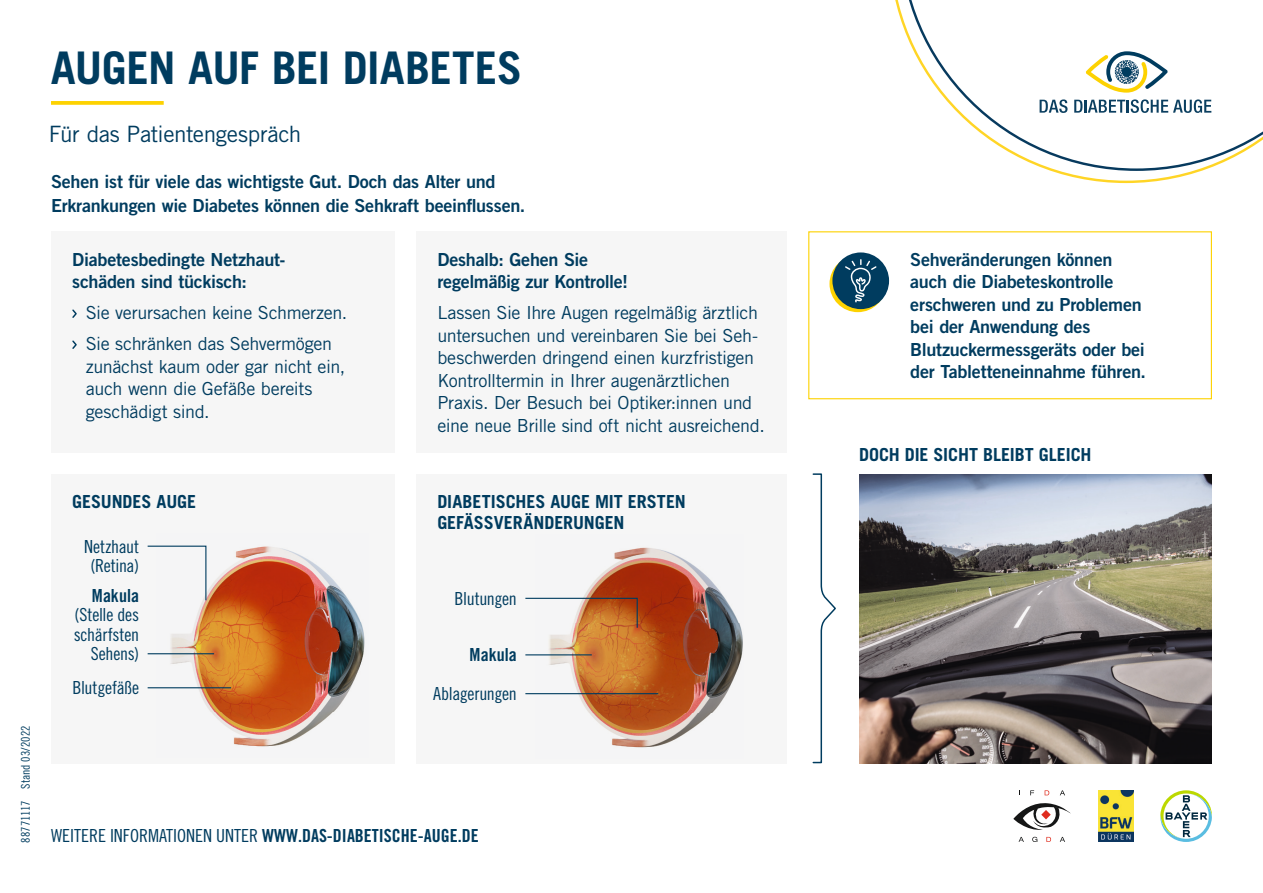
<style>
.page{position:relative;width:1263px;height:893px;background:#fff}
.page>*{position:absolute;margin:0;border:0;box-sizing:border-box;transform-origin:0 0}
.t1{font:700 45px "Trade Gothic LT Std";letter-spacing:-.015em;color:#003c5f}
.t2{font:22.5px "Trade Gothic LT Std";letter-spacing:-.02em;color:#003c5f}
.t3{font:18px/22.5px "Trade Gothic LT Std";letter-spacing:-.02em;color:#003c5f}
.t4{font:18px/22.5px "Trade Gothic LT Std Bd 2";letter-spacing:-.015em;color:#003c5f}
.t5{font:700 18px/21px "Trade Gothic LT Std";letter-spacing:-.005em;color:#003c5f}
.t6{font:18px/19.5px "Trade Gothic LT Std Cn 18";letter-spacing:-.015em;color:#003c5f;text-align:right}
.t7{font:18px "Trade Gothic LT Std Bd Cn 20";color:#003c5f}
.t8{font:12px "Trade Gothic LT Std Cn 18";letter-spacing:.005em;color:#003c5f}
.s1{font-family:"Trade Gothic LT Std Cn 18"}
</style>
<div class="page">
<div style="left:416px;top:474px;width:371px;height:289px;background:#f6f6f6"></div>
<img style="left:535px;top:547px;width:208px;height:201px">
<div style="left:51px;top:474px;width:344px;height:289px;background:#f6f6f6"></div>
<img style="left:157px;top:546px;width:208px;height:201px">
<img style="left:859px;top:474px;width:353px;height:289px">
<div style="left:416px;top:231px;width:371px;height:222px;background:#f6f6f6"></div>
<div style="left:51px;top:231px;width:344px;height:222px;background:#f6f6f6"></div>
<svg style="left:72px;top:309px;width:5px;height:9px"></svg>
<svg style="left:72px;top:340px;width:5px;height:9px"></svg>
<svg style="left:525px;top:597px;width:113px;height:32px"></svg>
<hr style="left:525px;top:693px;width:133px;height:1px;background:#003c5f">
<hr style="left:525px;top:654px;width:67px;height:1px;background:#003c5f">
<svg style="left:812px;top:473px;width:24px;height:291px"></svg>
<svg style="left:51px;top:101px;width:113px;height:4px"></svg>
<svg style="left:147px;top:545px;width:60px;height:56px"></svg>
<hr style="left:148px;top:687px;width:83px;height:1px;background:#003c5f">
<hr style="left:148px;top:653px;width:66px;height:1px;background:#003c5f">
<div style="left:808px;top:231px;width:404px;height:168px;border:1px solid #fdd200"></div>
<svg style="left:829px;top:255px;width:57px;height:57px"></svg>
<div style="left:832px;top:253px;width:57px;height:56px;background:#003c5f;border-radius:50%"></div>
<svg style="left:845px;top:259px;width:31px;height:43px"></svg>
<svg style="left:1160px;top:790px;width:52px;height:52px"></svg>
<img style="left:1098px;top:790px;width:35px;height:52px">
<svg style="left:1013px;top:803px;width:58px;height:27px"></svg>
<svg style="left:1030px;top:790px;width:4px;height:5px"></svg>
<svg style="left:1044px;top:790px;width:5px;height:5px"></svg>
<svg style="left:1060px;top:790px;width:5px;height:5px"></svg>
<svg style="left:1018px;top:837px;width:6px;height:5px"></svg>
<svg style="left:1032px;top:837px;width:5px;height:5px"></svg>
<svg style="left:1046px;top:837px;width:5px;height:5px"></svg>
<svg style="left:1060px;top:837px;width:5px;height:5px"></svg>
<svg style="left:895px;top:0;width:306px;height:183px"></svg>
<svg style="left:899px;top:0;width:364px;height:171px"></svg>
<svg style="left:1085px;top:51px;width:83px;height:42px"></svg>
<img style="left:1115px;top:60px;width:23px;height:24px">
<div style="left:1122px;top:67px;width:10px;height:10px;background:#003c5f;border-radius:50%"></div>
<svg style="left:1039px;top:99px;width:28px;height:14px"></svg>
<svg style="left:1074px;top:99px;width:137px;height:14px"></svg>
<h1 class="t1" style="left:51px;top:40px;width:473px">AUGEN AUF BEI DIABETES</h1>
<p class="t2" style="left:49px;top:121px;width:254px">Für das Patientengespräch</p>
<p class="t4" style="left:51px;top:169px;width:476px;line-height:24px">Sehen ist für viele das wichtigste Gut. Doch das Alter und<br>Erkrankungen wie Diabetes können die Sehkraft beeinflussen.</p>
<p class="t4" style="left:72px;top:248px;width:215px">Diabetesbedingte Netzhaut&shy;schäden sind tückisch:</p>
<p class="t3" style="left:86px;top:297px;width:263px;line-height:31px">Sie verursachen keine Schmerzen.<br>Sie schränken das Sehvermögen</p>
<p class="t3" style="left:86px;top:355px;width:261px">zunächst kaum oder gar nicht ein, auch wenn die Gefäße bereits geschädigt sind.</p>
<p class="t4" style="left:437px;top:248px;width:192px">Deshalb: Gehen Sie regelmäßig zur Kontrolle!</p>
<p class="t3" style="left:437px;top:301px;width:329px">Lassen Sie Ihre Augen regelmäßig ärztlich untersuchen und vereinbaren Sie bei Seh&shy;beschwerden dringend einen kurzfristigen Kontrolltermin in Ihrer augenärztlichen Praxis. Der Besuch bei Optiker:innen und eine neue Brille sind oft nicht ausreichend.</p>
<p class="t8" style="left:19px;top:843px;width:119px;rotate:-90deg">88771117 Stand 03/2022</p>
<p class="t5" style="left:72px;top:491px;width:125px">GESUNDES AUGE</p>
<p class="t5" style="left:437px;top:491px;width:250px">DIABETISCHES AUGE MIT ERSTEN<br>GEFÄSSVERÄNDERUNGEN</p>
<p class="t6" style="left:84px;top:536px;width:56px;text-align:center">Netzhaut (Retina)</p>
<p class="t7" style="left:92px;top:584px;width:49px">Makula</p>
<p class="t6" style="left:74px;top:605px;width:67px">(Stelle des schärfsten<br>Sehens)</p>
<p class="t6" style="left:72px;top:678px;width:68px">Blutgefäße</p>
<p class="t6" style="left:455px;top:588px;width:64px">Blutungen</p>
<p class="t7" style="left:470px;top:644px;width:49px">Makula</p>
<p class="t6" style="left:433px;top:684px;width:85px">Ablagerungen</p>
<p class="t7" style="left:51px;top:825px;width:429px"><span class="s1">WEITERE INFORMATIONEN UNTER</span> WWW.DAS-DIABETISCHE-AUGE.DE</p>
<p class="t4" style="left:910px;top:248px;width:237px">Sehveränderungen können auch die Diabeteskontrolle erschweren und zu Problemen bei der Anwendung des<br>Blutzuckermessgeräts oder bei der Tabletteneinnahme führen.</p>
<p class="t5" style="left:859px;top:444px;width:234px">DOCH DIE SICHT BLEIBT GLEICH</p>
</div>
